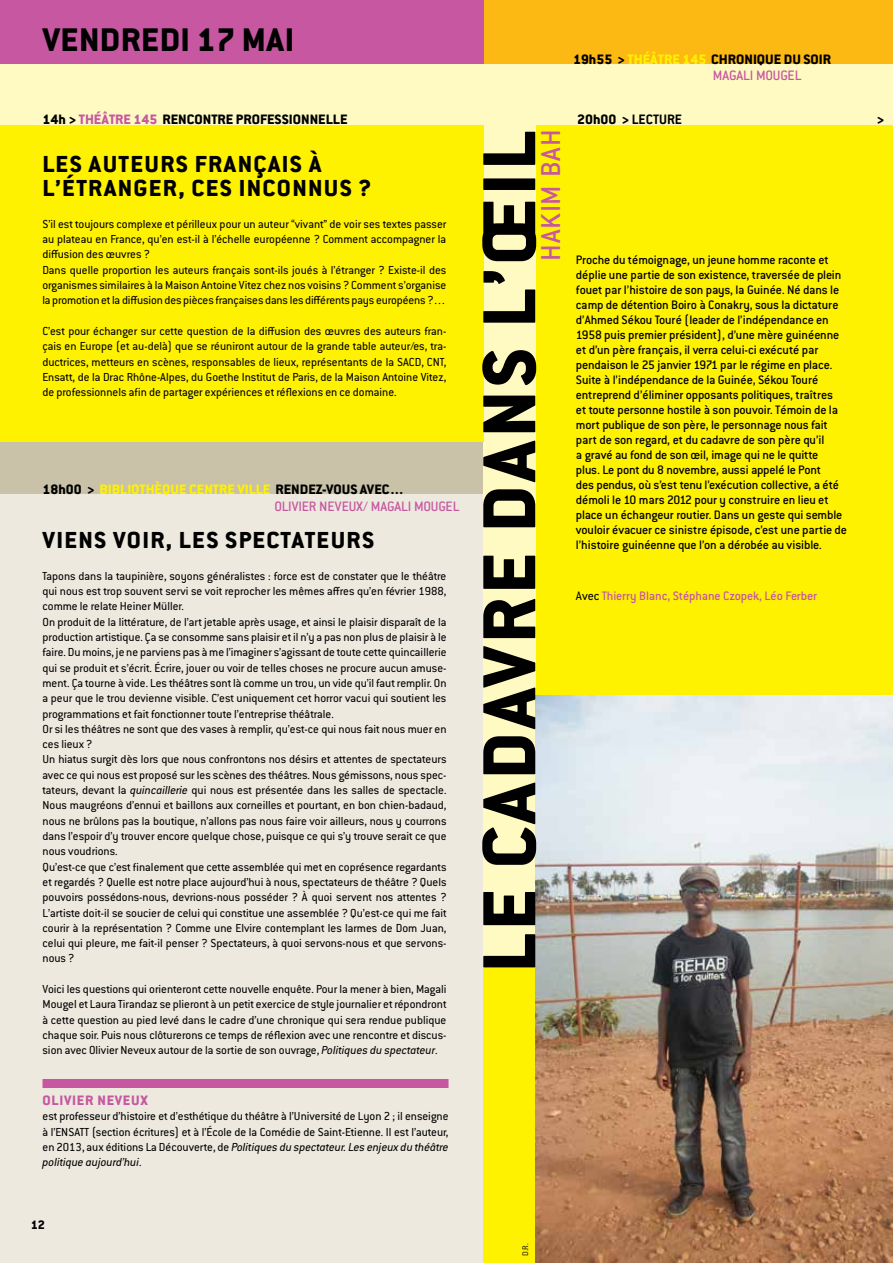
<style>
.page{position:relative;width:893px;height:1263px;background:#fff}
.page>*{position:absolute;margin:0;border:0;box-sizing:border-box;transform-origin:0 0}
.t1{font:800 82.5px "Conduit ITC Std";letter-spacing:.04em;color:#000}
.t2{font:800 36px "Conduit ITC Std";color:#000}
.t3{font:500 30px "Conduit ITC Std";color:#c657a0}
.t4{font:800 25.5px/24px "Conduit ITC Std";letter-spacing:.07em;color:#000}
.t5{font:800 15px/16.5px "Conduit ITC Std";color:#000}
.t6{font:800 15px "Conduit ITC Std";color:#c657a0}
.t7{font:800 15px "Conduit ITC Std";color:#fff200}
.t8{font:500 15px "Conduit ITC Std";color:#c657a0}
.t9{font:700 15px "Conduit ITC Std";color:#000}
.t10{font:500 13.5px/15px "Conduit ITC Std";letter-spacing:-.015em;color:#000}
.t11{font:500 13.5px "Conduit ITC Std";letter-spacing:-.015em;color:#c657a0}
.t12{font:800 13.5px "Conduit ITC Std";color:#000}
.t13{font:12.75px/15.3px "Conduit ITC Std";color:#000;text-align:justify}
.t14{font:300 9px "Conduit ITC Std";color:#000}
.s1{color:#000}
.s2{font-style:italic}
.s3{color:#fff200}
.s4{font-weight:500;color:#c657a0}
.s5{font-weight:800}
.s6{font-weight:400;color:#000}
</style>
<div class="page">
<div style="left:0;top:0;width:893px;height:64px;background:#c657a0"></div>
<div style="left:485px;top:0;width:408px;height:64px;background:#fdb913"></div>
<div style="left:0;top:494px;width:483px;height:769px;background:#ede9df"></div>
<div style="left:0;top:441px;width:483px;height:53px;background:#c9c2a8"></div>
<div style="left:483px;top:124px;width:410px;height:1139px;background:#fff200"></div>
<div style="left:483px;top:124px;width:52px;height:841px;background:#fffac2"></div>
<div style="left:0;top:64px;width:483px;height:377px;background:#fff200"></div>
<img style="left:535px;top:695px;width:358px;height:568px">
<div style="left:43px;top:1079px;width:405px;height:9px;background:#c657a0"></div>
<div style="left:0;top:64px;width:893px;height:60px;background:#fffac2"></div>
<h2 class="t2" style="left:43px;top:18px;width:253px">VENDREDI 17 MAI</h2>
<p class="t6" style="left:43px;top:110px;width:129px"><span class="s1">14H &gt;</span> THÉÂTRE 145 <span class="s1">RENC</span></p>
<p class="t5" style="left:195px;top:111px;width:74px">ONTRE PROFESS</p>
<p class="t5" style="left:289px;top:111px;width:21px">IONNELLE</p>
<h3 class="t4" style="left:42px;top:152px;width:331px">LES AUTEURS FRANÇAIS À<br>L’ÉTRANGER, CES INCONNUS ?</h3>
<p class="t13" style="left:42px;top:216px;width:405px;text-align:left">S’il est toujours complexe et périlleux pour un auteur “vivant” de voir ses textes passer au plateau en France, qu’en est-il à l’échelle européenne ? Comment accompagner la diffusion des œuvres ?<br>Dans quelle proportion les auteurs français sont-ils joués à l’étranger ? Existe-il des organismes similaires à la Maison Antoine Vitez chez nos voisins ? Comment s’organise la promotion et la diffusion des pièces françaises dans les différents pays européens ?…</p>
<p class="t13" style="left:42px;top:323px;width:405px">C’est pour échanger sur cette question de la diffusion des œuvres des auteurs fran&shy;çais en Europe (et au-delà) que se réuniront autour de la grande table auteur/es, tra&shy;ductrices, metteurs en scènes, responsables de lieux, représentants de la Sacd, CNT, Ensatt, de la Drac Rhône-Alpes, du Goethe Institut de Paris, de la Maison Antoine Vitez, de professionnels afin de partager expériences et réflexions en ce domaine.</p>
<p class="t7" style="left:43px;top:480px;width:214px"><span class="s1">18H00 &gt;</span> BIBLIOTHÈQUE CENTRE VILLE</p>
<p class="t5" style="left:275px;top:481px;width:93px">REN DEZ-VOUS AVEC</p>
<p class="t5" style="left:389px;top:481px;width:16px">…</p>
<p class="t8" style="left:274px;top:497px;width:187px">OLIVIER NEVEUX/ MAGALI MOUGEL</p>
<h3 class="t4" style="left:43px;top:527px;width:333px">VI ENS VOI R, LES SPECTATEURS</h3>
<p class="t13" style="left:43px;top:568px;width:405px;text-align:left">Tapons dans la taupinière, soyons généralistes : force est de constater que le théâtre qui nous est trop souvent servi se voit reprocher les mêmes affres qu’en février 1988, comme le relate Heiner Müller.<br>On produit de la littérature, de l’art jetable après usage, et ainsi le plaisir disparaît de la production artistique. Ça se consomme sans plaisir et il n’y a pas non plus de plaisir à le faire. Du moins, je ne parviens pas à me l’imaginer s’agissant de toute cette quincaillerie qui se produit et s’écrit. écrire, jouer ou voir de telles choses ne procure aucun amuse&shy;ment. Ça tourne à vide. Les théâtres sont là comme un trou, un vide qu’il faut remplir. On a peur que le trou devienne visible. C’est uniquement cet horror vacui qui soutient les programmations et fait fonctionner toute l’entreprise théâtrale.<br>Or si les théâtres ne sont que des vases à remplir, qu’est-ce qui nous fait nous muer en ces lieux ?<br>Un hiatus surgit dès lors que nous confrontons nos désirs et attentes de spectateurs avec ce qui nous est proposé sur les scènes des théâtres. Nous gémissons, nous spec&shy;tateurs, devant la <span class="s2">quincaillerie</span> qui nous est présentée dans les salles de spectacle.<br>Nous maugréons d’ennui et baillons aux corneilles et pourtant, en bon chien-badaud, nous ne brûlons pas la boutique, n’allons pas nous faire voir ailleurs, nous y courrons dans l’espoir d’y trouver encore quelque chose, puisque ce qui s’y trouve serait ce que nous voudrions.<br>Qu’est-ce que c’est finalement que cette assemblée qui met en coprésence regardants et regardés ? Quelle est notre place aujourd’hui à nous, spectateurs de théâtre ? Quels pouvoirs possédons-nous, devrions-nous posséder ? à quoi servent nos attentes ?<br>L’artiste doit-il se soucier de celui qui constitue une assemblée ? Qu’est-ce qui me fait courir à la représentation ? Comme une Elvire contemplant les larmes de Dom Juan, celui qui pleure, me fait-il penser ? Spectateurs, à quoi servons-nous et que servons&shy;nous ?</p>
<p class="t13" style="left:43px;top:981px;width:405px">Voici les questions qui orienteront cette nouvelle enquête. Pour la mener à bien, Magali Mougel et Laura Tirandaz se plieront à un petit exercice de style journalier et répondront à cette question au pied levé dans le cadre d’une chronique qui sera rendue publique chaque soir. Puis nous clôturerons ce temps de réflexion avec une rencontre et discus&shy;sion avec Olivier Neveux autour de la sortie de son ouvrage, <span class="s2">Politiques du spectateur</span>.</p>
<p class="t6" style="left:43px;top:1091px;width:107px">OLIVIER NEVEUX</p>
<p class="t13" style="left:43px;top:1108px;width:408px">est professeur d’histoire et d’esthétique du théâtre à l’Université de Lyon 2 ; il enseigne à l’ENSATT (section écritures) et à l’école de la Comédie de Saint-Etienne. Il est l’auteur, en 2013, aux éditions La Découverte, de <span class="s2">Politiques du spectateur. Les enjeux du théâtre politique aujourd’hui</span>.</p>
<p class="t12" style="left:31px;top:1216px;width:16px">12</p>
<h1 class="t1" style="left:460px;top:972px;width:837px;rotate:-90deg">LE CADAVRE DANS L’ŒIL</h1>
<h3 class="t3" style="left:532px;top:261px;width:131px;rotate:-90deg">Hakim Bah</h3>
<p class="t5" style="left:713px;top:50px;width:119px;text-indent:-140px">19H55 &gt; <span class="s3">THÉÂTRE 145</span> CHRONIQUE DU SOIR<br><span class="s4">MAGALI MOUGEL</span></p>
<p class="t9" style="left:577px;top:111px;width:106px"><span class="s5">20H00 &gt;</span> LECTURE</p>
<p class="t5" style="left:876px;top:111px;width:9px">&gt;</p>
<p class="t10" style="left:576px;top:252px;width:273px">Proche du témoignage, un jeune homme raconte et déplie une partie de son existence, traversée de plein fouet par l’histoire de son pays, la Guinée. Né dans le camp de détention Boiro à Conakry, sous la dictature d’Ahmed Sékou Touré (leader de l’indépendance en 1958 puis premier président), d’une mère guinéenne et d’un père français, il verra celui-ci exécuté par pendaison le 25 janvier 1971 par le régime en place.<br>Suite à l’indépendance de la Guinée, Sékou Touré entreprend d’éliminer opposants politiques, traîtres et toute personne hostile à son pouvoir. Témoin de la mort publique de son père, le personnage nous fait part de son regard, et du cadavre de son père qu’il<br>a gravé au fond de son œil, image qui ne le quitte<br>plus. Le pont du 8 novembre, aussi appelé le Pont<br>des pendus, où s’est tenu l’exécution collective, a été démoli le 10 mars 2012 pour y construire en lieu et place un échangeur routier. Dans un geste qui semble vouloir évacuer ce sinistre épisode, c’est une partie de l’histoire guinéenne que l’on a dérobée au visible.</p>
<p class="t11" style="left:576px;top:588px;width:243px"><span class="s6">Avec</span> Thierry Blanc, Stéphane Czopek, Léo Ferber</p>
<p class="t14" style="left:520px;top:1256px;width:14px;rotate:-90deg">D.R.</p>
</div>
